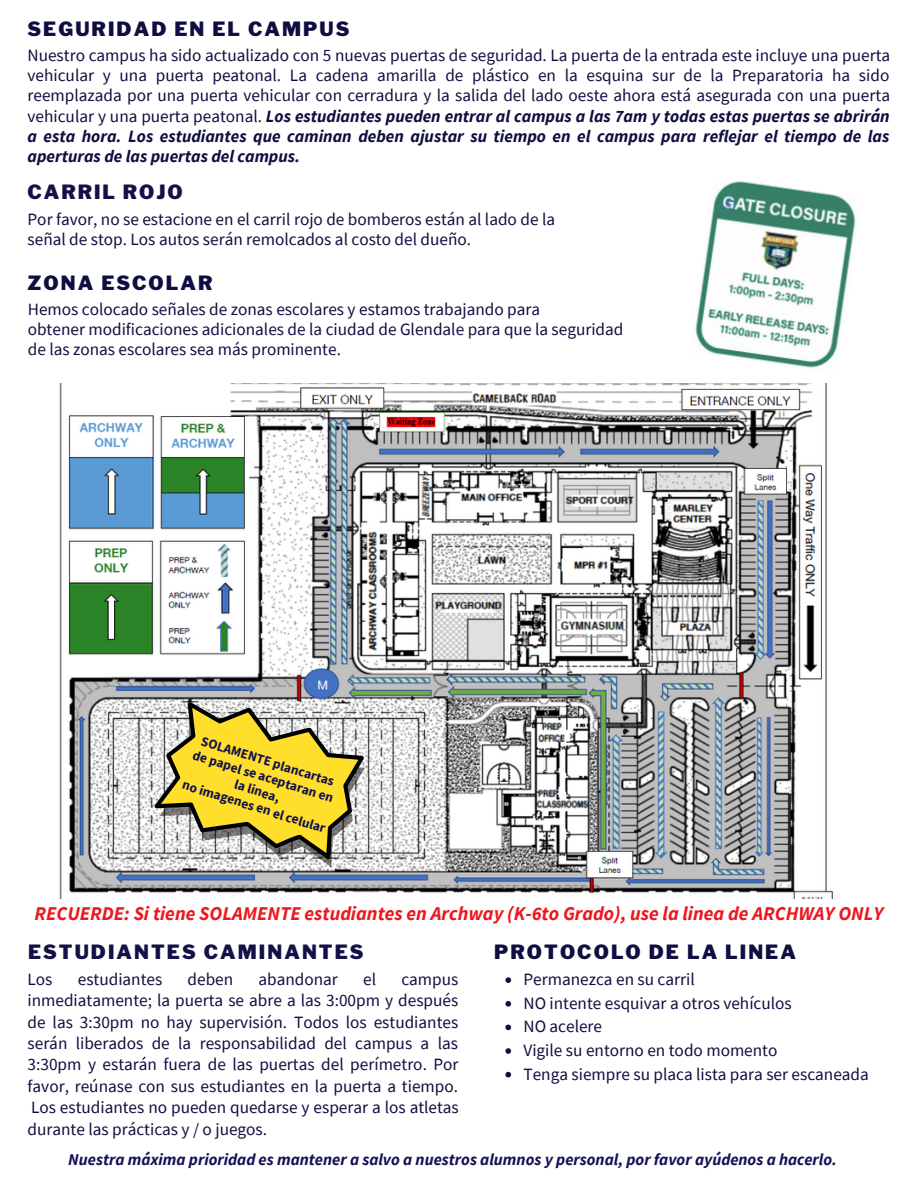
<style>
.page{position:relative;width:918px;height:1188px;background:#fff}
.page>*{position:absolute;margin:0;border:0;box-sizing:border-box;transform-origin:0 0}
.t1{font:italic 700 19.5px "Source Sans Pro";color:#ed171f}
.t2{font:900 19.5px "Libre Franklin";letter-spacing:.105em;color:#0f0e40}
.t3{font:900 19.5px "Libre Franklin";letter-spacing:.105em;color:#131147}
.t4{font:17.25px/21.3px "Source Sans Pro";color:#0f0e40;text-align:justify}
.t5{font:italic 700 16.5px "Source Sans Pro";color:#141257}
.t6{font:700 13.5px/15.6px "Source Sans Pro";color:#131147;text-align:center}
.s1{font-weight:700;font-style:italic}
</style>
<div class="page">
<img style="left:59px;top:383px;width:774px;height:516px">
<svg style="left:148px;top:882px;width:226px;height:4px"></svg>
<svg style="left:143px;top:684px;width:234px;height:198px"></svg>
<img style="left:695px;top:180px;width:161px;height:188px">
<svg style="left:505px;top:977px;width:6px;height:6px"></svg>
<svg style="left:505px;top:1001px;width:6px;height:6px"></svg>
<svg style="left:505px;top:1025px;width:6px;height:5px"></svg>
<svg style="left:505px;top:1048px;width:6px;height:6px"></svg>
<svg style="left:505px;top:1072px;width:6px;height:5px"></svg>
<p class="t2" style="left:28px;top:17px;width:323px">SEGURIDAD EN EL CAMPUS</p>
<p class="t4" style="left:28px;top:45px;width:864px;line-height:20.2px">Nuestro campus ha sido actualizado con 5 nuevas puertas de seguridad. La puerta de la entrada este incluye una puerta vehicular y una puerta peatonal. La cadena amarilla de plástico en la esquina sur de la Preparatoria ha sido reemplazada por una puerta vehicular con cerradura y la salida del lado oeste ahora está asegurada con una puerta vehicular y una puerta peatonal. <span class="s1">Los estudiantes pueden entrar al campus a las 7am y todas estas puertas se abrirán a esta hora. Los estudiantes que caminan deben ajustar su tiempo en el campus para reflejar el tiempo de las aperturas de las puertas del campus.</span></p>
<p class="t3" style="left:28px;top:180px;width:157px">CARRIL ROJO</p>
<p class="t4" style="left:28px;top:208px;width:529px">Por favor, no se estacione en el carril rojo de bomberos están al lado de la</p>
<p class="t4" style="left:28px;top:228px;width:445px">señal de stop. Los autos serán remolcados al costo del dueño.</p>
<p class="t2" style="left:28px;top:272px;width:187px">ZONA ESCOLAR</p>
<p class="t4" style="left:28px;top:298px;width:514px">Hemos colocado señales de zonas escolares y estamos trabajando para</p>
<p class="t4" style="left:28px;top:318px;width:597px">obtener modificaciones adicionales de la ciudad de Glendale para que la seguridad</p>
<p class="t4" style="left:28px;top:339px;width:315px">de las zonas escolares sea más prominente.</p>
<p class="t6" style="left:200px;top:732px;width:148px;rotate:17deg">SOLAMENTE plancartas de papel se aceptaran en la linea,</p>
<p class="t6" style="left:185px;top:777px;width:151px;rotate:17deg">no imagenes en el celular</p>
<p class="t1" style="left:34px;top:901px;width:850px">RECUERDE: Si tiene SOLAMENTE estudiantes en Archway (K-6to Grado), use la linea de ARCHWAY ONLY</p>
<p class="t3" style="left:28px;top:940px;width:337px">ESTUDIANTES CAMINANTES</p>
<p class="t4" style="left:28px;top:968px;width:26px">Los</p>
<p class="t4" style="left:78px;top:968px;width:86px">estudiantes</p>
<p class="t4" style="left:188px;top:968px;width:47px">deben</p>
<p class="t4" style="left:259px;top:968px;width:81px">abandonar</p>
<p class="t4" style="left:363px;top:968px;width:14px">el</p>
<p class="t4" style="left:28px;top:968px;width:433px;text-indent:374px">campus inmediatamente; la puerta se abre a las 3:00pm y después de las 3:30pm no hay supervisión. Todos los estudiantes serán liberados de la responsabilidad del campus a las 3:30pm y estarán fuera de las puertas del perímetro. Por favor, reúnase con sus estudiantes en la puerta a tiempo.<br>Los estudiantes no pueden quedarse y esperar a los atletas durante las prácticas y / o juegos.</p>
<p class="t2" style="left:494px;top:940px;width:303px">PROTOCOLO DE LA LINEA</p>
<p class="t4" style="left:524px;top:968px;width:173px">Permanezca en su carril</p>
<p class="t4" style="left:524px;top:992px;width:270px">NO intente esquivar a otros vehículos</p>
<p class="t4" style="left:524px;top:1016px;width:80px">NO acelere</p>
<p class="t4" style="left:524px;top:1039px;width:255px">Vigile su entorno en todo momento</p>
<p class="t4" style="left:524px;top:1063px;width:347px">Tenga siempre su placa lista para ser escaneada</p>
<p class="t5" style="left:68px;top:1149px;width:770px">Nuestra máxima prioridad es mantener a salvo a nuestros alumnos y personal, por favor ayúdenos a hacerlo.</p>
</div>
